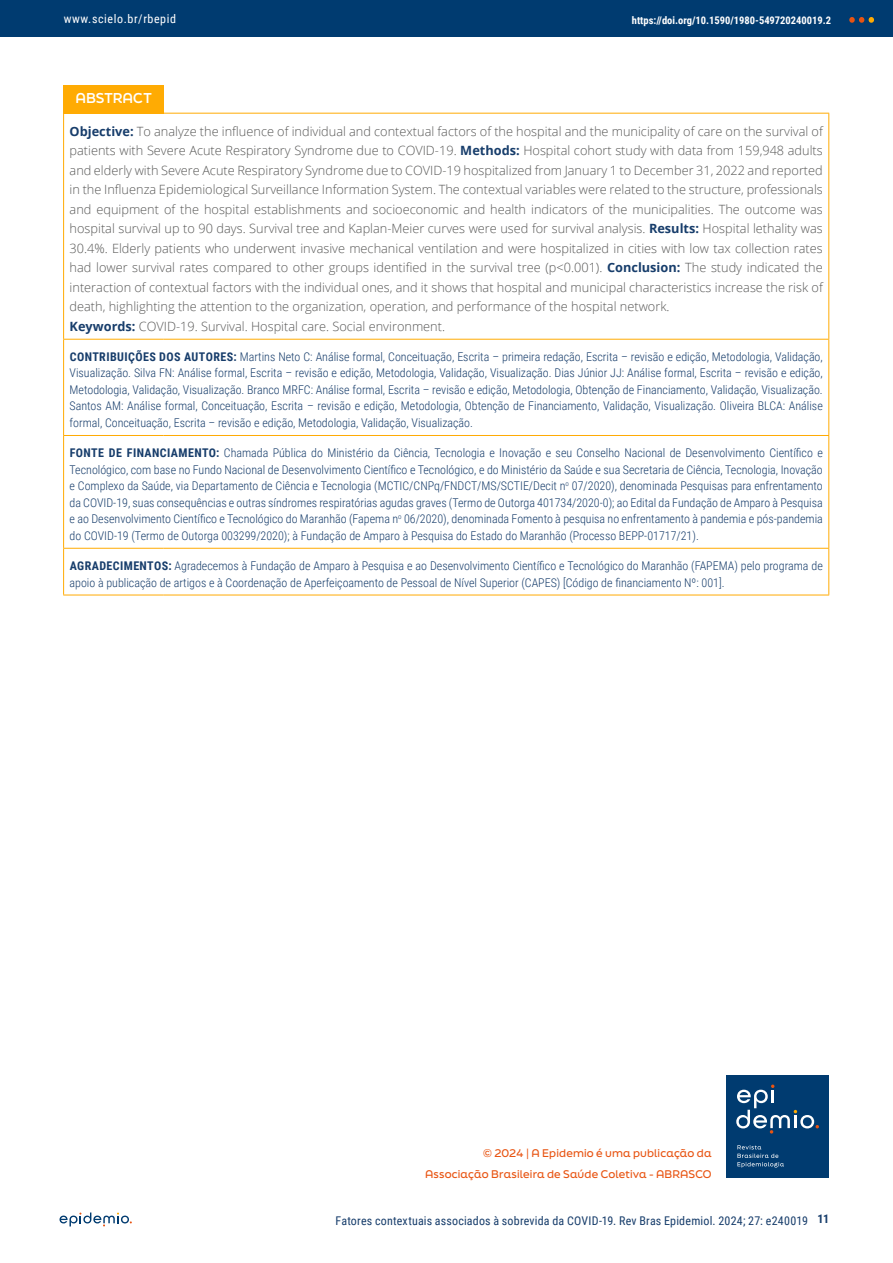
<style>
.page{position:relative;width:893px;height:1263px;background:#fff}
.page>*{position:absolute;margin:0;border:0;box-sizing:border-box;transform-origin:0 0}
.t1{font:700 13.5px "Final Six";color:#fff}
.t2{font:300 12.75px/19.5px "Open Sans";color:#575756}
.t3{font:300 12px/16.5px "Roboto Condensed";color:#173d6b;text-align:justify}
.t4{font:12px "Roboto Condensed";letter-spacing:.015em;color:#173d6b}
.t5{font:12px "Roboto Condensed";letter-spacing:.05em;color:#fff}
.t6{font:500 10.5px/21px "Final Six";letter-spacing:.015em;color:#e85412;text-align:right}
.t7{font:700 10.5px "Roboto Condensed";color:#fff}
.s1{font-weight:700;color:#173d6b}
.s2{font-weight:700}
</style>
<div class="page">
<div style="left:0;top:0;width:893px;height:36px;background:#003b70"></div>
<svg style="left:849px;top:17px;width:25px;height:6px"></svg>
<svg style="left:60px;top:1212px;width:72px;height:14px"></svg>
<div style="left:726px;top:1075px;width:103px;height:103px;background:#003b70"></div>
<svg style="left:737px;top:1145px;width:47px;height:22px"></svg>
<svg style="left:736px;top:1084px;width:83px;height:49px"></svg>
<div style="left:64px;top:85px;width:100px;height:28px;background:#ffab03"></div>
<hr style="left:828px;top:340px;width:1px;height:95px;background:#ffab03">
<hr style="left:828px;top:436px;width:1px;height:112px;background:#ffab03">
<hr style="left:828px;top:549px;width:1px;height:46px;background:#ffab03">
<hr style="left:63px;top:340px;width:1px;height:95px;background:#ffab03">
<hr style="left:63px;top:435px;width:101px;height:1px;background:#ffab03">
<hr style="left:164px;top:435px;width:665px;height:1px;background:#ffab03">
<hr style="left:63px;top:436px;width:1px;height:112px;background:#ffab03">
<hr style="left:63px;top:549px;width:1px;height:46px;background:#ffab03">
<hr style="left:63px;top:548px;width:101px;height:1px;background:#ffab03">
<hr style="left:164px;top:548px;width:665px;height:1px;background:#ffab03">
<hr style="left:63px;top:595px;width:101px;height:1px;background:#ffab03">
<hr style="left:164px;top:595px;width:665px;height:1px;background:#ffab03">
<hr style="left:63px;top:113px;width:101px;height:1px;background:#ffab03">
<hr style="left:63px;top:114px;width:1px;height:225px;background:#ffab03">
<hr style="left:164px;top:113px;width:665px;height:1px;background:#ffab03">
<hr style="left:828px;top:114px;width:1px;height:225px;background:#ffab03">
<hr style="left:63px;top:339px;width:101px;height:1px;background:#ffab03">
<hr style="left:164px;top:339px;width:665px;height:1px;background:#ffab03">
<p class="t5" style="left:64px;top:10px;width:114px">www.scielo.br/rbepid</p>
<p class="t7" style="left:632px;top:12px;width:201px">https://doi.org/10.1590/1980-549720240019.2</p>
<p class="t1" style="left:76px;top:88px;width:78px">ABSTRACT</p>
<p class="t2" style="left:70px;top:121px;width:755px"><span class="s1">Objective:</span> To analyze the influence of individual and contextual factors of the hospital and the municipality of care on the survival of patients with Severe Acute Respiratory Syndrome due to COVID-19. <span class="s1">Methods:</span> Hospital cohort study with data from 159,948 adults and elderly with Severe Acute Respiratory Syndrome due to COVID-19 hospitalized from January 1 to December 31, 2022 and reported in the Influenza Epidemiological Surveillance Information System. The contextual variables were related to the structure, professionals and equipment of the hospital establishments and socioeconomic and health indicators of the municipalities. The outcome was hospital survival up to 90 days. Survival tree and Kaplan-Meier curves were used for survival analysis. <span class="s1">Results:</span> Hospital lethality was 30.4%. Elderly patients who underwent invasive mechanical ventilation and were hospitalized in cities with low tax collection rates had lower survival rates compared to other groups identified in the survival tree (p&lt;0.001). <span class="s1">Conclusion:</span> The study indicated the interaction of contextual factors with the individual ones, and it shows that hospital and municipal characteristics increase the risk of death, highlighting the attention to the organization, operation, and performance of the hospital network.<br><span class="s1">Keywords:</span> COVID-19. Survival. Hospital care. Social environment.</p>
<p class="t3" style="left:70px;top:348px;width:755px"><span class="s2">CONTRIBUIÇÕES DOS AUTORES:</span> Martins Neto C: Análise formal, Conceituação, Escrita – primeira redação, Escrita – revisão e edição, Metodologia, Validação, Visualização. Silva FN: Análise formal, Escrita – revisão e edição, Metodologia, Validação, Visualização. Dias Júnior JJ: Análise formal, Escrita – revisão e edição, Metodologia, Validação, Visualização. Branco MRFC: Análise formal, Escrita – revisão e edição, Metodologia, Obtenção de Financiamento, Validação, Visualização.<br>Santos AM: Análise formal, Conceituação, Escrita – revisão e edição, Metodologia, Obtenção de Financiamento, Validação, Visualização. Oliveira BLCA: Análise formal, Conceituação, Escrita – revisão e edição, Metodologia, Validação, Visualização.</p>
<p class="t3" style="left:70px;top:444px;width:755px"><span class="s2">FONTE DE FINANCIAMENTO:</span> Chamada Pública do Ministério da Ciência, Tecnologia e Inovação e seu Conselho Nacional de Desenvolvimento Científico e Tecnológico, com base no Fundo Nacional de Desenvolvimento Científico e Tecnológico, e do Ministério da Saúde e sua Secretaria de Ciência, Tecnologia, Inovação e Complexo da Saúde, via Departamento de Ciência e Tecnologia (MCTIC/CNPq/FNDCT/MS/SCTIE/Decit n<sup>o</sup> 07/2020), denominada Pesquisas para enfrentamento da COVID-19, suas consequências e outras síndromes respiratórias agudas graves (Termo de Outorga 401734/2020-0); ao Edital da Fundação de Amparo à Pesquisa e ao Desenvolvimento Científico e Tecnológico do Maranhão (Fapema n<sup>o</sup> 06/2020), denominada Fomento à pesquisa no enfrentamento à pandemia e pós-pandemia do COVID-19 (Termo de Outorga 003299/2020); à Fundação de Amparo à Pesquisa do Estado do Maranhão (Processo BEPP-01717/21).</p>
<p class="t3" style="left:70px;top:557px;width:755px"><span class="s2">AGRADECIMENTOS:</span> Agradecemos à Fundação de Amparo à Pesquisa e ao Desenvolvimento Científico e Tecnológico do Maranhão (FAPEMA) pelo programa de apoio à publicação de artigos e à Coordenação de Aperfeiçoamento de Pessoal de Nível Superior (CAPES) [Código de financiamento Nº: 001].</p>
<p class="t6" style="left:425px;top:1142px;width:288px">© 2024 | A Epidemio é uma publicação da<br>Associação Brasileira de Saúde Coletiva - ABRASCO</p>
<p class="t4" style="left:336px;top:1212px;width:495px">Fatores contextuais associados à sobrevida da COVID-19. Rev Bras Epidemiol. 2024; 27: e240019 <span class="s2">11</span></p>
</div>
